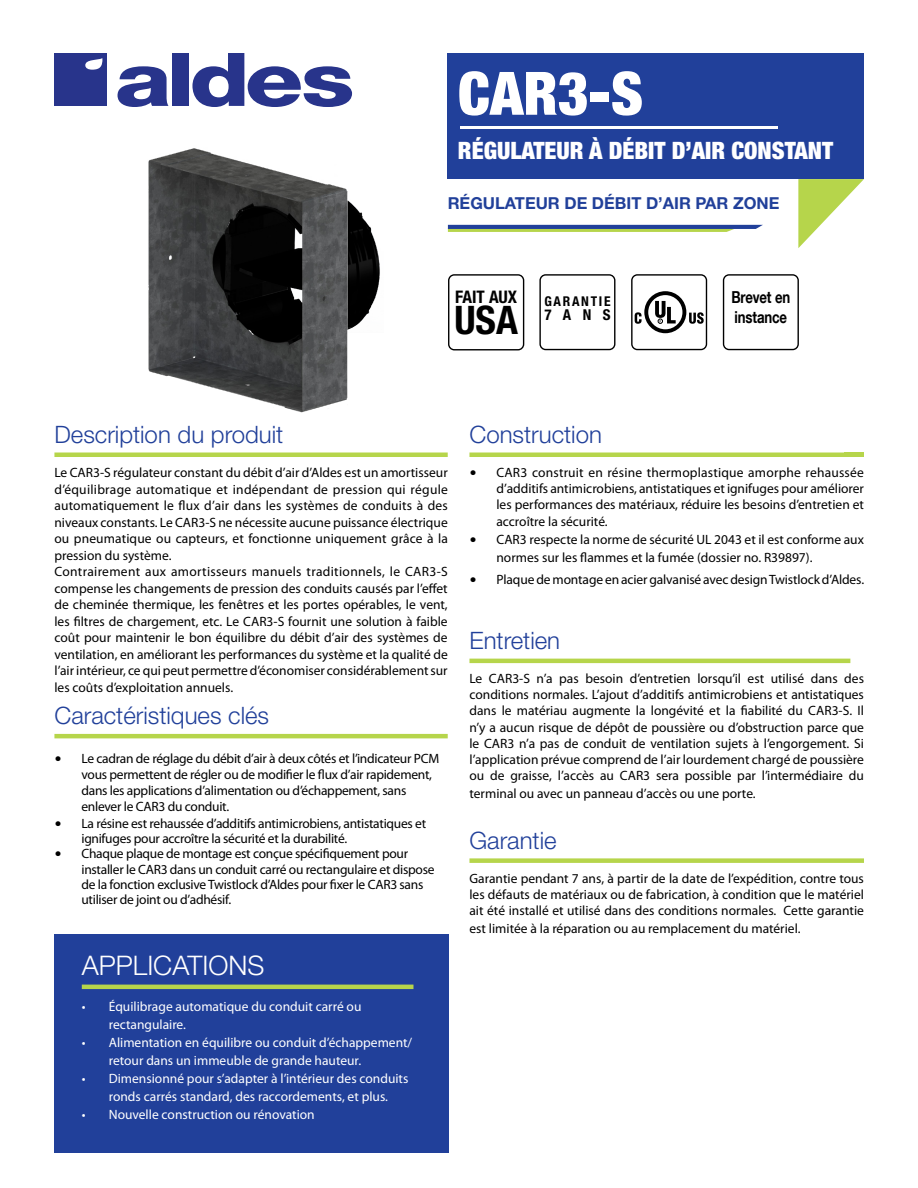
<style>
.page{position:relative;width:918px;height:1188px;background:#fff}
.page>*{position:absolute;margin:0;border:0;box-sizing:border-box;transform-origin:0 0}
.t1{font:900 condensed 59.85px "Helvetica Neue LT Std";color:#fff}
.t2{font:700 condensed 39.45px "Helvetica Neue LT Std";color:#000}
.t3{font:300 27px "Helvetica Neue LT Std";color:#fff}
.t4{font:300 24px "Helvetica Neue LT Std";color:#21409a}
.t5{font:900 condensed 24px "Helvetica Neue LT Std";color:#fff}
.t6{font:700 condensed 17.4px "Helvetica Neue LT Std";color:#000}
.t7{font:700 16.5px "Helvetica Neue LT Std";color:#21409a}
.t8{font:700 16.5px/20px "Helvetica Neue LT Com";letter-spacing:-.01em;color:#000;scale:.8 1}
.t9{font:700 condensed 15px "Helvetica Neue LT Std";color:#000}
.t10{font:13.5px/16.5px "Myriad Pro";color:#000;text-align:justify}
.t11{font:13.5px/15.3px "Myriad Pro";letter-spacing:-.02em;color:#000}
.t12{font:13.5px/18px "Myriad Pro";color:#fff}
.t13{font:700 condensed 13.5px "Helvetica Neue LT Std";letter-spacing:.125em;color:#000}
.s1{font-family:"Verdana"}
</style>
<div class="page">
<hr style="left:54px;top:453px;width:394px;height:4px;background:#b6d54b">
<hr style="left:54px;top:734px;width:394px;height:4px;background:#b6d54b">
<svg style="left:798px;top:179px;width:66px;height:69px"></svg>
<svg style="left:448px;top:225px;width:315px;height:7px;background:#668382"></svg>
<div style="left:448px;top:53px;width:416px;height:126px;background:#21409a"></div>
<hr style="left:460px;top:127px;width:317px;height:2px;background:#fff">
<svg style="left:539px;top:274px;width:76px;height:76px"></svg>
<svg style="left:631px;top:274px;width:76px;height:76px"></svg>
<svg style="left:723px;top:274px;width:76px;height:76px"></svg>
<hr style="left:469px;top:453px;width:386px;height:4px;background:#b6d54b">
<hr style="left:469px;top:659px;width:381px;height:4px;background:#b6d54b">
<div style="left:469px;top:858px;width:395px;height:5px;background:#b6d54b"></div>
<div style="left:54px;top:935px;width:394px;height:218px;background:#21409a"></div>
<hr style="left:82px;top:985px;width:331px;height:4px;background:#b6d54b">
<hr style="left:845px;top:453px;width:19px;height:4px;background:#b6d54b">
<img style="left:148px;top:148px;width:232px;height:265px">
<svg style="left:448px;top:274px;width:76px;height:76px"></svg>
<div style="left:54px;top:53px;width:53px;height:53px;background:#28348b"></div>
<svg style="left:118px;top:66px;width:50px;height:41px"></svg>
<div style="left:172px;top:53px;width:17px;height:53px;background:#28348b"></div>
<svg style="left:192px;top:53px;width:160px;height:54px"></svg>
<svg style="left:85px;top:58px;width:18px;height:12px"></svg>
<h1 class="t1" style="left:458px;top:57px;width:187px">CAR3-S</h1>
<h3 class="t5" style="left:458px;top:135px;width:377px">RÉGULATEUR À DÉBIT D’AIR CONSTANT</h3>
<p class="t7" style="left:448px;top:193px;width:333px">RÉGULATEUR DE DÉBIT D’AIR PAR ZONE</p>
<p class="t6" style="left:455px;top:286px;width:64px">FAIT AUX</p>
<h2 class="t2" style="left:454px;top:296px;width:65px">USA</h2>
<p class="t13" style="left:544px;top:293px;width:68px">GARANTIE</p>
<p class="t9" style="left:544px;top:306px;width:68px">7ANS</p>
<p class="t8" style="left:731px;top:287px;width:75px">Brevet en instance</p>
<h3 class="t4" style="left:54px;top:420px;width:230px">Description du produit</h3>
<p class="t10" style="left:54px;top:464px;width:395px;text-align:left">Le CAR3-S régulateur constant du débit d’air d’Aldes est un amortisseur d’équilibrage automatique et indépendant de pression qui régule automatiquement le flux d’air dans les systèmes de conduits à des niveaux constants. Le CAR3-S ne nécessite aucune puissance électrique ou pneumatique ou capteurs, et fonctionne uniquement grâce à la pression du système.<br>Contrairement aux amortisseurs manuels traditionnels, le CAR3-S compense les changements de pression des conduits causés par l’effet de cheminée thermique, les fenêtres et les portes opérables, le vent, les filtres de chargement, etc. Le CAR3-S fournit une solution à faible coût pour maintenir le bon équilibre du débit d’air des systèmes de ventilation, en améliorant les performances du système et la qualité de l’air intérieur, ce qui peut permettre d’économiser considérablement sur les coûts d’exploitation annuels.</p>
<h3 class="t4" style="left:54px;top:701px;width:216px">Caractéristiques clés</h3>
<p class="t11" style="left:81px;top:750px;width:359px;line-height:16.2px;text-indent:-27px"><span class="s1">•</span> Le cadran de réglage du débit d’air à deux côtés et l’indicateur PCM vous permettent de régler ou de modifier le flux d’air rapidement, dans les applications d’alimentation ou d’échappement, sans enlever le CAR3 du conduit.</p>
<p class="t11" style="left:81px;top:815px;width:346px;text-indent:-27px"><span class="s1">•</span> La résine est rehaussée d’additifs antimicrobiens, antistatiques et ignifuges pour accroître la sécurité et la durabilité.</p>
<p class="t11" style="left:81px;top:846px;width:355px;text-indent:-27px"><span class="s1">•</span> Chaque plaque de montage est conçue spécifiquement pour installer le CAR3 dans un conduit carré ou rectangulaire et dispose de la fonction exclusive Twistlock d’Aldes pour fixer le CAR3 sans utiliser de joint ou d’adhésif.</p>
<h3 class="t3" style="left:82px;top:949px;width:184px">APPLICATIONS</h3>
<p class="t12" style="left:109px;top:997px;width:254px;text-indent:-27px">• Équilibrage automatique du conduit carré ou rectangulaire.</p>
<p class="t12" style="left:109px;top:1033px;width:305px;text-indent:-27px">• Alimentation en équilibre ou conduit d’échappement/ retour dans un immeuble de grande hauteur.</p>
<p class="t12" style="left:82px;top:1069px;width:328px;text-align:center">• Dimensionné pour s’adapter à l’intérieur des conduits ronds carrés standard, des raccordements, et plus.</p>
<p class="t12" style="left:82px;top:1105px;width:234px">• Nouvelle construction ou rénovation</p>
<h3 class="t4" style="left:469px;top:420px;width:134px">Construction</h3>
<p class="t10" style="left:496px;top:464px;width:369px;text-indent:-27px"><span class="s1">•</span> CAR3 construit en résine thermoplastique amorphe rehaussée d’additifs antimicrobiens, antistatiques et ignifuges pour améliorer les performances des matériaux, réduire les besoins d’entretien et accroître la sécurité.</p>
<p class="t10" style="left:496px;top:530px;width:369px;line-height:18px;text-indent:-27px"><span class="s1">•</span> CAR3 respecte la norme de sécurité UL 2043 et il est conforme aux normes sur les flammes et la fumée (dossier no. R39897).</p>
<p class="t10" style="left:469px;top:571px;width:396px"><span class="s1">•</span> Plaque de montage en acier galvanisé avec design Twistlock d’Aldes.</p>
<h3 class="t4" style="left:469px;top:626px;width:92px">Entretien</h3>
<p class="t10" style="left:469px;top:670px;width:396px">Le CAR3-S n’a pas besoin d’entretien lorsqu’il est utilisé dans des conditions normales. L’ajout d’additifs antimicrobiens et antistatiques dans le matériau augmente la longévité et la fiabilité du CAR3-S. Il n’y a aucun risque de dépôt de poussière ou d’obstruction parce que le CAR3 n’a pas de conduit de ventilation sujets à l’engorgement. Si l’application prévue comprend de l’air lourdement chargé de poussière ou de graisse, l’accès au CAR3 sera possible par l’intermédiaire du</p>
<p class="t10" style="left:469px;top:785px;width:288px">terminal ou avec un panneau d’accès ou une porte.</p>
<h3 class="t4" style="left:469px;top:825px;width:89px">Garantie</h3>
<p class="t10" style="left:469px;top:870px;width:396px">Garantie pendant 7 ans, à partir de la date de l’expédition, contre tous les défauts de matériaux ou de fabrication, à condition que le matériel ait été installé et utilisé dans des conditions normales. Cette garantie</p>
<p class="t10" style="left:469px;top:920px;width:333px">est limitée à la réparation ou au remplacement du matériel.</p>
</div>
